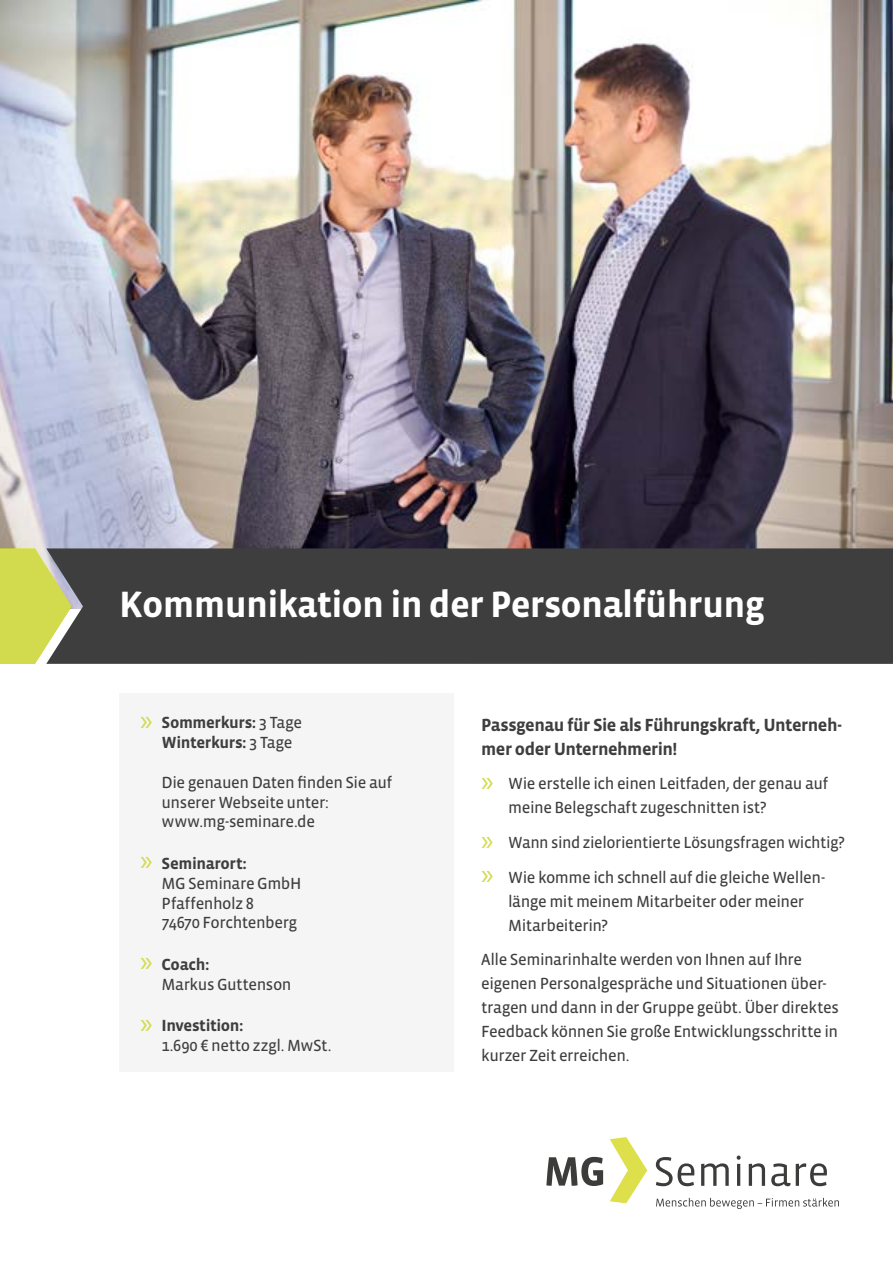
<style>
.page{position:relative;width:893px;height:1263px;background:#fff}
.page>*{position:absolute;margin:0;border:0;box-sizing:border-box;transform-origin:0 0}
.t1{font:700 37.5px "Vista Sans OTCE";letter-spacing:-.02em;color:#fff}
.t2{font:700 18px/24px "Vista Sans OTCE";letter-spacing:-.03em;color:#3e3e3e}
.t3{font:16.5px/19.8px "Vista Sans OTCE";letter-spacing:-.025em;color:#3e3e3e}
.t4{font:700 16.5px/19.8px "Vista Sans OTCE";letter-spacing:-.025em;color:#3e3e3e}
.s1{font-family:"Myriad Pro";font-weight:400;font-size:30px;color:#d2db4d}
.s2{font-weight:400}
.s3{font-family:"Myriad Pro";font-size:30px;color:#d2db4d}
.s4{font-weight:700}
</style>
<div class="page">
<img style="left:0;top:0;width:893px;height:548px">
<div style="left:72px;top:548px;width:821px;height:116px;background:#3e3e3e"></div>
<svg style="left:0;top:548px;width:72px;height:116px"></svg>
<div style="left:119px;top:693px;width:334px;height:379px;background:#f5f5f5"></div>
<svg style="left:546px;top:1157px;width:57px;height:29px"></svg>
<svg style="left:610px;top:1137px;width:37px;height:66px"></svg>
<svg style="left:656px;top:1198px;width:183px;height:11px"></svg>
<svg style="left:656px;top:1157px;width:38px;height:29px"></svg>
<svg style="left:701px;top:1163px;width:28px;height:23px"></svg>
<hr style="left:737px;top:1164px;width:3px;height:22px;background:#3c3c3b">
<svg style="left:737px;top:1155px;width:4px;height:5px"></svg>
<svg style="left:749px;top:1163px;width:16px;height:23px"></svg>
<svg style="left:771px;top:1163px;width:19px;height:23px"></svg>
<svg style="left:796px;top:1163px;width:31px;height:23px"></svg>
<h1 class="t1" style="left:119px;top:582px;width:647px">Kommunikation in der Personalführung</h1>
<p class="t4" style="left:162px;top:713px;width:142px;text-indent:-21px"><span class="s1">»</span> Sommerkurs: <span class="s2">3 Tage<br></span>Winterkurs: <span class="s2">3 Tage</span></p>
<p class="t3" style="left:162px;top:772px;width:232px">Die genauen Daten finden Sie auf unserer Webseite unter: www.mg-seminare.de</p>
<p class="t3" style="left:162px;top:853px;width:141px;text-indent:-21px"><span class="s3">»</span> <span class="s4">Seminarort:<br></span>MG Seminare GmbH<br>Pfaffenholz 8<br>74670 Forchtenberg</p>
<p class="t3" style="left:162px;top:954px;width:132px;text-indent:-21px"><span class="s3">»</span> <span class="s4">Coach:<br></span>Markus Guttenson</p>
<p class="t3" style="left:162px;top:1015px;width:171px;text-indent:-21px"><span class="s3">»</span> <span class="s4">Investition:<br></span>1.690 € netto zzgl. MwSt.</p>
<p class="t2" style="left:481px;top:712px;width:362px">Passgenau für Sie als Führungskraft, Unterneh&shy;mer oder Unternehmerin!</p>
<p class="t3" style="left:508px;top:772px;width:322px;line-height:24px;text-indent:-27px"><span class="s3">»</span> Wie erstelle ich einen Leitfaden, der genau auf meine Belegschaft zugeschnitten ist?</p>
<p class="t3" style="left:481px;top:825px;width:365px;line-height:34.7px"><span class="s3">»</span> Wann sind zielorientierte Lösungsfragen wichtig? <span class="s3">»</span> Wie komme ich schnell auf die gleiche Wellen-</p>
<p class="t3" style="left:508px;top:889px;width:298px;line-height:24px">länge mit meinem Mitarbeiter oder meiner<br>Mitarbeiterin?</p>
<p class="t3" style="left:481px;top:948px;width:359px;line-height:24px">Alle Seminarinhalte werden von Ihnen auf Ihre eigenen Personalgespräche und Situationen über&shy;tragen und dann in der Gruppe geübt. Über direktes Feedback können Sie große Entwicklungsschritte in kurzer Zeit erreichen.</p>
</div>
